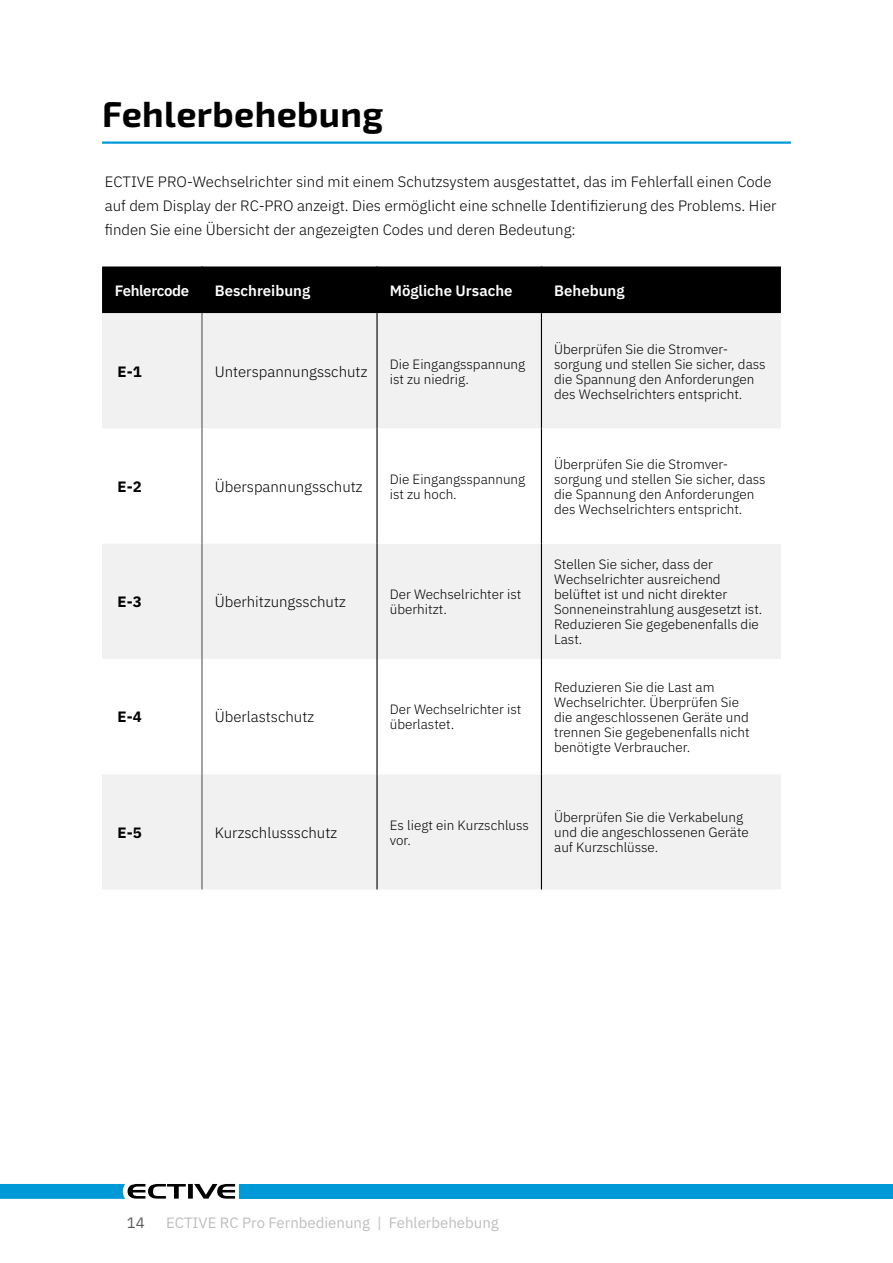
<style>
.page{position:relative;width:893px;height:1263px;background:#fff}
.page>*{position:absolute;margin:0;border:0;box-sizing:border-box;transform-origin:0 0}
.t1{font:700 36px "Exo 2";letter-spacing:.01em;color:#000}
.t2{font:300 15px/24px "IBM Plex Sans";color:#000}
.t3{font:15px "IBM Plex Sans";color:#bcbec0}
.t4{font:600 15px "IBM Plex Sans";color:#fff}
.t5{font:700 15px "IBM Plex Sans";color:#000}
.t6{font:600 15px "IBM Plex Sans";letter-spacing:-.02em;color:#fff}
.t7{font:15px "IBM Plex Sans";color:#58595b}
.t8{font:300 13.5px/15px "IBM Plex Sans";color:#000}
</style>
<div class="page">
<svg style="left:0;top:1184px;width:235px;height:15px"></svg>
<div style="left:240px;top:1184px;width:653px;height:15px;background:#0099d8"></div>
<div style="left:102px;top:266px;width:679px;height:47px;background:#000"></div>
<svg style="left:102px;top:313px;width:679px;height:576px;fill:#f1f1f2"></svg>
<svg style="left:378px;top:428px;width:403px;height:346px"></svg>
<hr style="left:201px;top:266px;width:2px;height:47px;background:#000">
<hr style="left:376px;top:266px;width:2px;height:47px;background:#000">
<hr style="left:541px;top:266px;width:1px;height:47px;background:#000">
<hr style="left:201px;top:313px;width:2px;height:115px;background:#58595b">
<hr style="left:201px;top:428px;width:2px;height:116px;background:#58595b">
<hr style="left:201px;top:544px;width:2px;height:115px;background:#58595b">
<hr style="left:201px;top:659px;width:2px;height:115px;background:#58595b">
<hr style="left:201px;top:774px;width:2px;height:115px;background:#58595b">
<hr style="left:376px;top:313px;width:2px;height:115px;background:#000">
<hr style="left:376px;top:428px;width:2px;height:116px;background:#000">
<hr style="left:376px;top:544px;width:2px;height:115px;background:#000">
<hr style="left:376px;top:659px;width:2px;height:115px;background:#000">
<hr style="left:376px;top:774px;width:2px;height:115px;background:#000">
<hr style="left:541px;top:313px;width:1px;height:115px;background:#000">
<hr style="left:541px;top:428px;width:1px;height:116px;background:#000">
<hr style="left:541px;top:544px;width:1px;height:115px;background:#000">
<hr style="left:541px;top:659px;width:1px;height:115px;background:#000">
<hr style="left:541px;top:774px;width:1px;height:115px;background:#000">
<hr style="left:102px;top:141px;width:689px;height:3px;background:#0099d8">
<h1 class="t1" style="left:102px;top:93px;width:283px">Fehlerbehebung</h1>
<p class="t2" style="left:105px;top:168px;width:673px">ECTIVE PRO-Wechselrichter sind mit einem Schutzsystem ausgestattet, das im Fehlerfall einen Code auf dem Display der RC-PRO anzeigt. Dies ermöglicht eine schnelle Identifizierung des Problems. Hier finden Sie eine Übersicht der angezeigten Codes und deren Bedeutung:</p>
<p class="t6" style="left:115px;top:279px;width:76px">Fehlercode</p>
<p class="t4" style="left:215px;top:279px;width:97px">Beschreibung</p>
<p class="t4" style="left:390px;top:279px;width:124px">Mögliche Ursache</p>
<p class="t4" style="left:554px;top:279px;width:72px">Behebung</p>
<p class="t5" style="left:118px;top:359px;width:26px">E-1</p>
<p class="t2" style="left:215px;top:358px;width:154px">Unterspannungsschutz</p>
<p class="t8" style="left:390px;top:355px;width:137px">Die Eingangsspannung ist zu niedrig.</p>
<p class="t5" style="left:118px;top:475px;width:26px">E-2</p>
<p class="t2" style="left:215px;top:473px;width:149px">Überspannungsschutz</p>
<p class="t8" style="left:390px;top:470px;width:137px">Die Eingangsspannung ist zu hoch.</p>
<p class="t5" style="left:118px;top:590px;width:26px">E-3</p>
<p class="t2" style="left:215px;top:589px;width:133px">Überhitzungsschutz</p>
<p class="t8" style="left:390px;top:586px;width:133px">Der Wechselrichter ist überhitzt.</p>
<p class="t5" style="left:118px;top:705px;width:26px">E-4</p>
<p class="t2" style="left:215px;top:704px;width:101px">Überlastschutz</p>
<p class="t8" style="left:390px;top:701px;width:133px">Der Wechselrichter ist überlastet.</p>
<p class="t8" style="left:554px;top:340px;width:213px">Überprüfen Sie die Stromver&shy;sorgung und stellen Sie sicher, dass die Spannung den Anforderungen des Wechselrichters entspricht.</p>
<p class="t8" style="left:554px;top:455px;width:213px">Überprüfen Sie die Stromver&shy;sorgung und stellen Sie sicher, dass die Spannung den Anforderungen des Wechselrichters entspricht.</p>
<p class="t8" style="left:554px;top:556px;width:210px">Stellen Sie sicher, dass der<br>Wechselrichter ausreichend belüftet ist und nicht direkter<br>Sonneneinstrahlung ausgesetzt ist.<br>Reduzieren Sie gegebenenfalls die<br>Last.</p>
<p class="t8" style="left:554px;top:678px;width:197px">Reduzieren Sie die Last am<br>Wechselrichter. Überprüfen Sie die angeschlossenen Geräte und trennen Sie gegebenenfalls nicht benötigte Verbraucher.</p>
<p class="t5" style="left:118px;top:820px;width:26px">E-5</p>
<p class="t2" style="left:215px;top:819px;width:124px">Kurzschlussschutz</p>
<p class="t8" style="left:390px;top:816px;width:141px">Es liegt ein Kurzschluss vor.</p>
<p class="t8" style="left:554px;top:809px;width:196px">Überprüfen Sie die Verkabelung und die angeschlossenen Geräte auf Kurzschlüsse.</p>
<p class="t7" style="left:127px;top:1211px;width:19px">14</p>
<p class="t3" style="left:166px;top:1211px;width:334px">ECTIVE RC Pro Fernbedienung | Fehlerbehebung</p>
</div>
